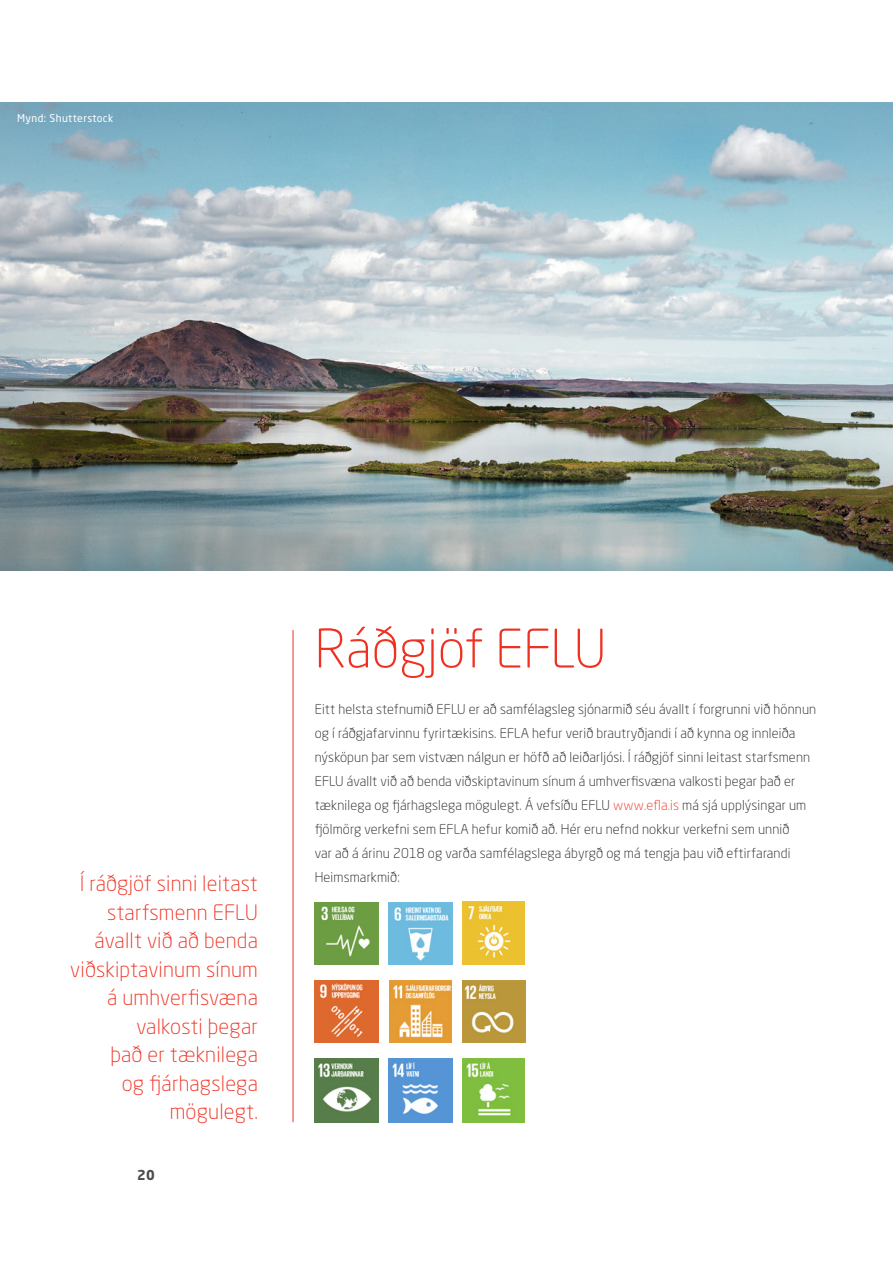
<style>
.page{position:relative;width:893px;height:1263px;background:#fff}
.page>*{position:absolute;margin:0;border:0;box-sizing:border-box;transform-origin:0 0}
.t1{font:300 52.5px "Neo Sans Std";color:#ef3122}
.Pull_out_quote{font:300 21px/28.5px "Neo Sans Std";letter-spacing:.01em;color:#ef3122;text-align:right}
.Body_text{font:300 13.5px/24px "Neo Sans Std";letter-spacing:.01em;color:#231f20}
.t2{font:700 13.5px "Neo Sans Std";color:#4b4c4d}
.photo_cred{font:10.5px "Neo Sans Std";letter-spacing:.04em;color:#fff}
.s1{color:#ef3122}
</style>
<div class="page">
<hr style="left:293px;top:630px;width:1px;height:492px;background:#ef3122">
<img style="left:0;top:102px;width:893px;height:468px">
<img style="left:315px;top:1058px;width:64px;height:64px">
<img style="left:388px;top:1058px;width:64px;height:64px">
<img style="left:462px;top:1058px;width:63px;height:64px">
<img style="left:462px;top:980px;width:63px;height:63px">
<img style="left:389px;top:981px;width:62px;height:62px">
<img style="left:315px;top:980px;width:64px;height:63px">
<img style="left:462px;top:902px;width:63px;height:63px">
<img style="left:388px;top:902px;width:64px;height:63px">
<img style="left:315px;top:902px;width:64px;height:62px">
<p class="photo_cred" style="left:17px;top:112px;width:98px">Mynd: Shutterstock</p>
<p class="Pull_out_quote" style="left:70px;top:869px;width:189px">Í ráðgjöf sinni leitast starfsmenn EFLU ávallt við að benda viðskiptavinum sínum á umhverfisvæna valkosti þegar<br>það er tæknilega<br>og fjárhagslega mögulegt.</p>
<p class="t2" style="left:137px;top:1167px;width:19px">20</p>
<p class="t1" style="left:315px;top:617px;width:293px">Ráðgjöf EFLU</p>
<p class="Body_text" style="left:315px;top:697px;width:503px">Eitt helsta stefnumið EFLU er að samfélagsleg sjónarmið séu ávallt í forgrunni við hönnun og í ráðgjafarvinnu fyrirtækisins. EFLA hefur verið brautryðjandi í að kynna og innleiða nýsköpun þar sem vistvæn nálgun er höfð að leiðarljósi. Í ráðgjöf sinni leitast starfsmenn EFLU ávallt við að benda viðskiptavinum sínum á umhverfisvæna valkosti þegar það er tæknilega og fjárhagslega mögulegt. Á vefsíðu EFLU <span class="s1">www.efla.is</span> má sjá upplýsingar um fjölmörg verkefni sem EFLA hefur komið að. Hér eru nefnd nokkur verkefni sem unnið<br>var að á árinu 2018 og varða samfélagslega ábyrgð og má tengja þau við eftirfarandi Heimsmarkmið:</p>
</div>
